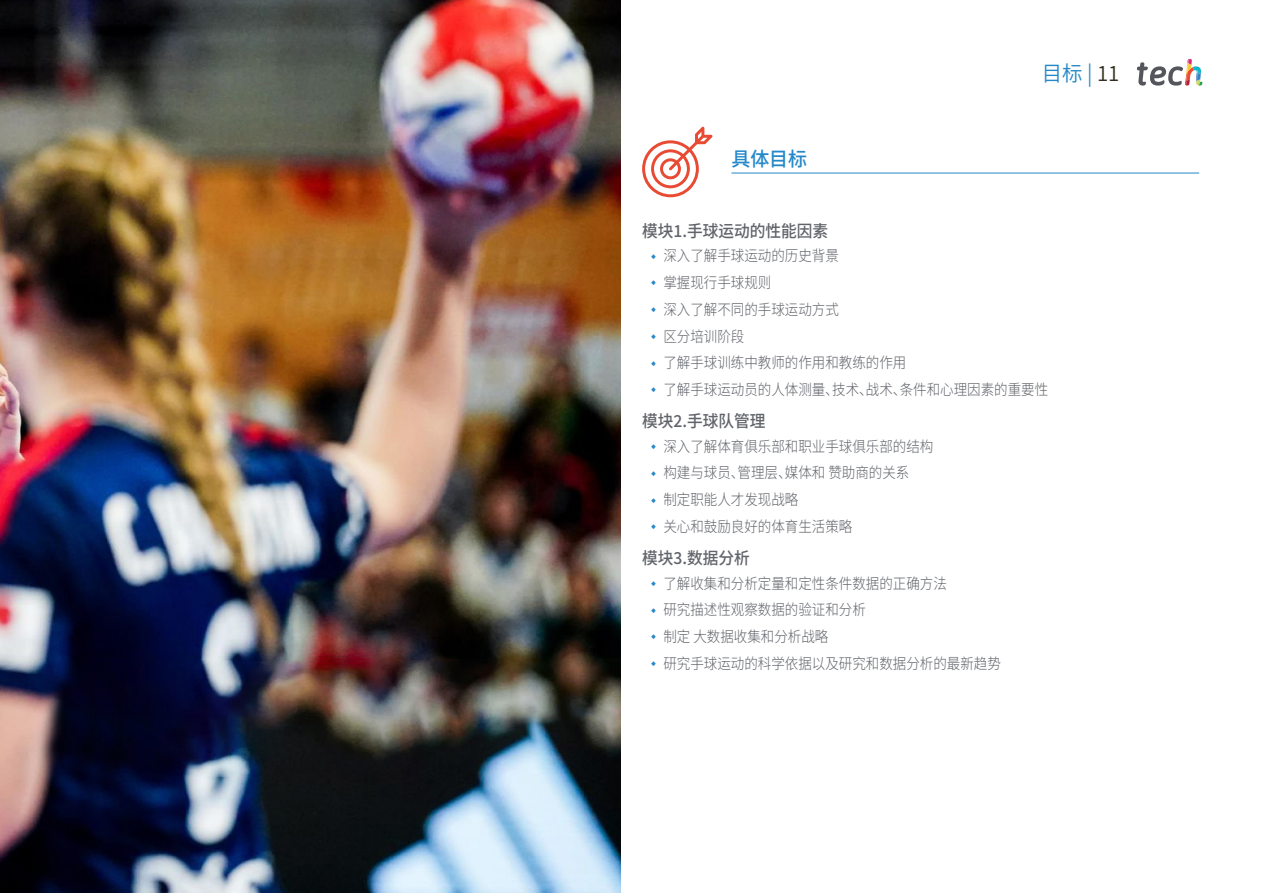
<style>
.page{position:relative;width:1263px;height:893px;background:#fff}
.page>*{position:absolute;margin:0;border:0;box-sizing:border-box;transform-origin:0 0}
.t1{font:21px "Source Han Sans CN";color:#2488c9}
.t2{font:500 19.5px "Source Han Sans CN";color:#2488c9}
.t3{font:500 16.5px "Source Han Sans CN";color:#61646a;scale:.95 1}
.t4{font:300 15px/26.7px "Source Han Sans CN";color:#61646a;scale:.9 1}
.s1{color:#312e20}
</style>
<div class="page">
<svg style="left:1137px;top:59px;width:65px;height:27px"></svg>
<img style="left:0;top:0;width:621px;height:893px">
<hr style="left:731px;top:173px;width:468px;height:1px;background:#2488c9">
<svg style="left:642px;top:127px;width:70px;height:70px"></svg>
<h2 class="t2" style="left:731px;top:147px;width:77px">具体目标</h2>
<h1 class="t1" style="left:1042px;top:61px;width:79px">目标 | <span class="s1">11</span></h1>
<p class="t3" style="left:642px;top:221px;width:197px">模块1.手球运动的性能因素</p>
<p class="t4" style="left:663px;top:243px;width:429px">深入了解手球运动的历史背景<br>掌握现行手球规则<br>深入了解不同的手球运动方式<br>区分培训阶段<br>了解手球训练中教师的作用和教练的作用<br>了解手球运动员的人体测量、技术、战术、条件和心理因素的重要性</p>
<p class="t3" style="left:642px;top:412px;width:131px">模块2.手球队管理</p>
<p class="t4" style="left:663px;top:433px;width:301px">深入了解体育俱乐部和职业手球俱乐部的结构构建与球员、管理层、媒体和 赞助商的关系<br>制定职能人才发现战略<br>关心和鼓励良好的体育生活策略</p>
<p class="t3" style="left:642px;top:549px;width:115px">模块3.数据分析</p>
<p class="t4" style="left:663px;top:570px;width:376px">了解收集和分析定量和定性条件数据的正确方法<br>研究描述性观察数据的验证和分析<br>制定 大数据收集和分析战略<br>研究手球运动的科学依据以及研究和数据分析的最新趋势</p>
</div>
